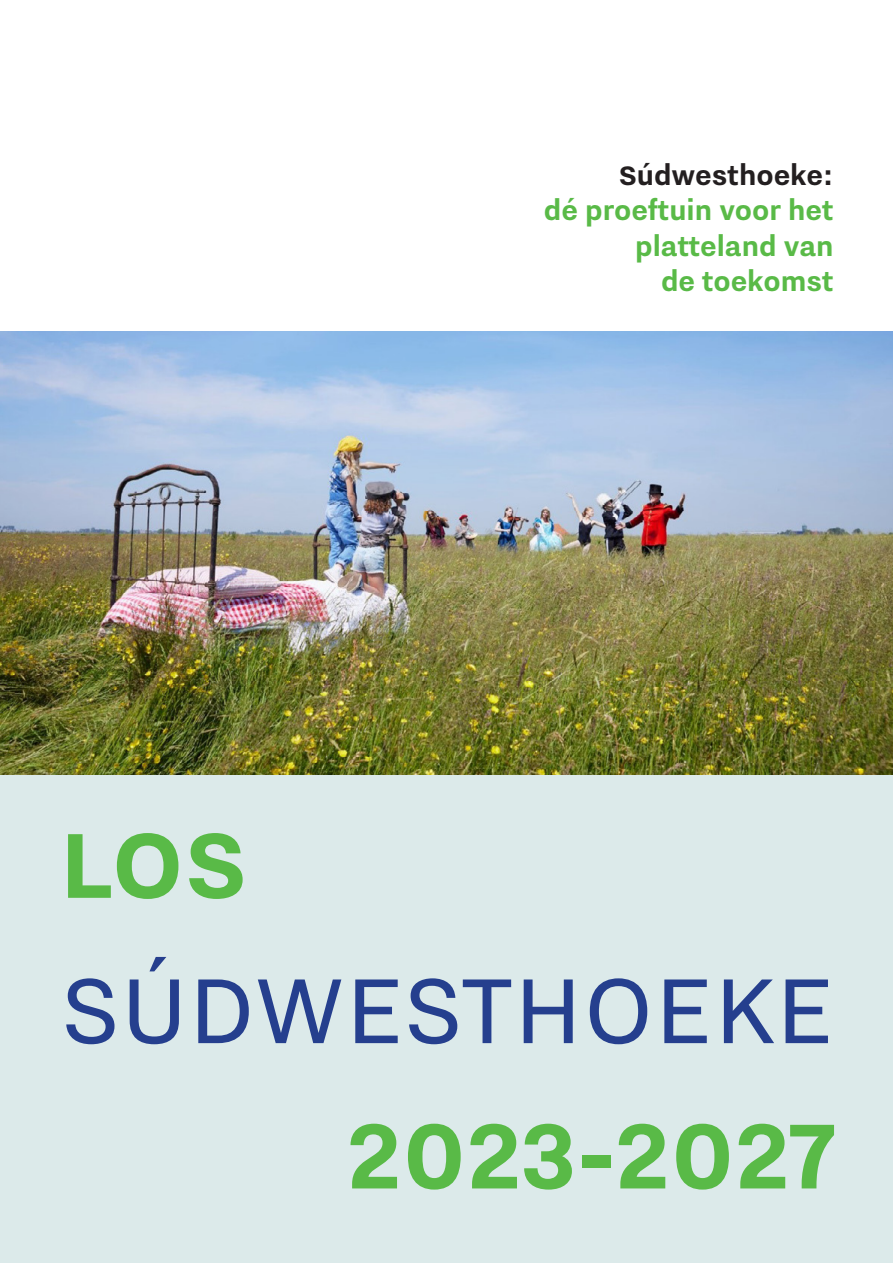
<style>
.page{position:relative;width:893px;height:1263px;background:#fff}
.page>*{position:absolute;margin:0;border:0;box-sizing:border-box;transform-origin:0 0}
.t1{font:700 114px "Nitti Grotesk";color:#59ba47}
.t2{font:114px "Nitti Grotesk";color:#253f8e}
.t3{font:700 33px "Nitti Grotesk";color:#59ba47}
.t4{font:700 33px "Nitti Grotesk";color:#231f20}
</style>
<div class="page">
<div style="left:0;top:332px;width:893px;height:931px;background:#dceaea"></div>
<img style="left:0;top:332px;width:893px;height:442px">
<p class="t1" style="left:60px;top:802px;width:188px">LOS</p>
<p class="t4" style="left:619px;top:157px;width:216px">Súdwesthoeke:</p>
<p class="t3" style="left:544px;top:193px;width:291px">dé proeftuin voor het</p>
<p class="t3" style="left:635px;top:228px;width:200px">platteland van</p>
<p class="t3" style="left:661px;top:264px;width:174px">de toekomst</p>
<p class="t2" style="left:60px;top:950px;width:776px">SÚDWESTHOEKE</p>
<p class="t1" style="left:347px;top:1092px;width:489px">2023-2027</p>
</div>
